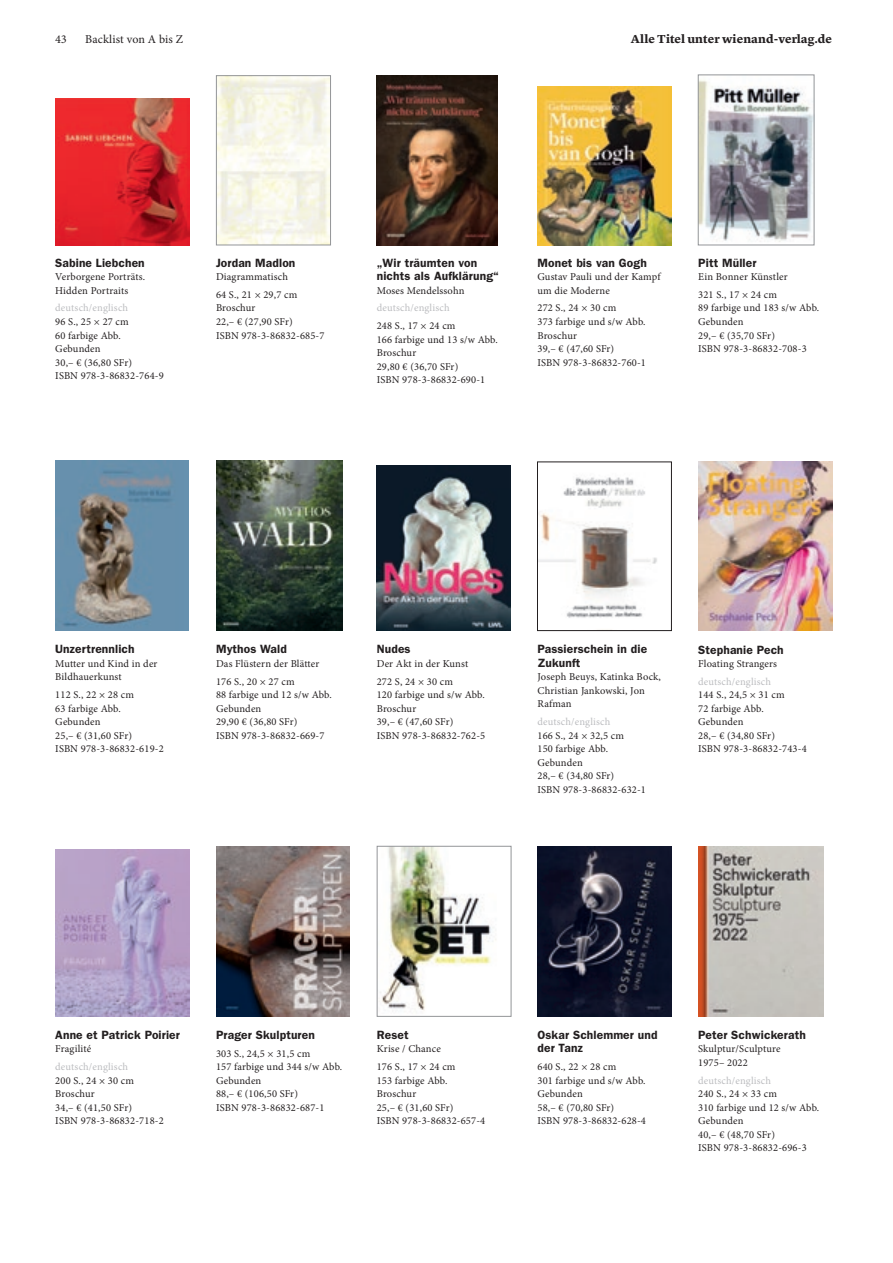
<style>
.page{position:relative;width:893px;height:1263px;background:#fff}
.page>*{position:absolute;margin:0;border:0;box-sizing:border-box;transform-origin:0 0}
.t1{font:600 12px/13.5px "ITC Franklin Gothic Std";letter-spacing:.01em;color:#231f20}
.t2{font:700 12px "Lyon Text";letter-spacing:.01em;color:#231f20}
.t3{font:12px "Minion Pro";letter-spacing:.005em;color:#231f20}
.t4{font:10.5px/13.5px "Minion Pro";letter-spacing:.015em;color:#231f20}
.t5{font:10.5px "Minion Pro";letter-spacing:.015em;color:#bcbdc0}
</style>
<div class="page">
<img style="left:55px;top:461px;width:133px;height:170px">
<img style="left:216px;top:847px;width:134px;height:170px">
<img style="left:216px;top:461px;width:126px;height:170px">
<img style="left:698px;top:461px;width:134px;height:170px">
<img style="left:379px;top:848px;width:117px;height:164px">
<div style="left:377px;top:846px;width:134px;height:171px;border:1px solid #939598"></div>
<img style="left:698px;top:847px;width:126px;height:170px">
<img style="left:55px;top:849px;width:134px;height:168px">
<img style="left:218px;top:77px;width:111px;height:166px">
<div style="left:216px;top:75px;width:115px;height:170px;border:1px solid #939598"></div>
<img style="left:377px;top:75px;width:120px;height:170px">
<img style="left:700px;top:80px;width:112px;height:162px">
<div style="left:698px;top:75px;width:116px;height:170px;border:1px solid #939598"></div>
<img style="left:55px;top:98px;width:134px;height:147px">
<img style="left:537px;top:86px;width:134px;height:159px">
<img style="left:539px;top:477px;width:118px;height:141px">
<div style="left:537px;top:461px;width:135px;height:170px;border:1px solid #231f20"></div>
<img style="left:377px;top:465px;width:134px;height:166px">
<img style="left:537px;top:847px;width:134px;height:170px">
<p class="t3" style="left:55px;top:31px;width:13px">43</p>
<p class="t3" style="left:85px;top:31px;width:99px">Backlist von A bis Z</p>
<p class="t2" style="left:631px;top:30px;width:203px">Alle Titel unter wienand-verlag.de</p>
<p class="t1" style="left:55px;top:256px;width:91px">Sabine Liebchen</p>
<p class="t4" style="left:55px;top:270px;width:91px">Verborgene Porträts.<br>Hidden Portraits</p>
<p class="t5" style="left:55px;top:301px;width:74px">deutsch/englisch</p>
<p class="t4" style="left:55px;top:315px;width:110px">96 S., 25 × 27 cm<br>60 farbige Abb.<br>Gebunden<br>30,– € (36,80 SFr)<br>ISBN 978-3-86832-764-9</p>
<p class="t1" style="left:216px;top:256px;width:81px">Jordan Madlon</p>
<p class="t4" style="left:216px;top:268px;width:83px;line-height:17.7px">Diagrammatisch<br>64 S., 21 × 29,7 cm</p>
<p class="t4" style="left:216px;top:301px;width:110px">Broschur<br>22,– € (27,90 SFr)<br>ISBN 978-3-86832-685-7</p>
<p class="t1" style="left:377px;top:256px;width:124px">„Wir träumten von nichts als Aufklärung“</p>
<p class="t4" style="left:377px;top:284px;width:89px">Moses Mendelssohn</p>
<p class="t5" style="left:377px;top:301px;width:74px">deutsch/englisch</p>
<p class="t4" style="left:377px;top:319px;width:123px">248 S., 17 × 24 cm<br>166 farbige und 13 s/w Abb.<br>Broschur<br>29,80 € (36,70 SFr)<br>ISBN 978-3-86832-690-1</p>
<p class="t1" style="left:537px;top:256px;width:111px">Monet bis van Gogh</p>
<p class="t4" style="left:537px;top:270px;width:124px">Gustav Pauli und der Kampf um die Moderne</p>
<p class="t4" style="left:537px;top:301px;width:110px">272 S., 24 × 30 cm<br>373 farbige und s/w Abb.<br>Broschur<br>39,– € (47,60 SFr)<br>ISBN 978-3-86832-760-1</p>
<p class="t1" style="left:698px;top:256px;width:60px">Pitt Müller</p>
<p class="t4" style="left:698px;top:268px;width:91px;line-height:17.7px">Ein Bonner Künstler<br>321 S., 17 × 24 cm</p>
<p class="t4" style="left:698px;top:301px;width:123px">89 farbige und 183 s/w Abb.<br>Gebunden<br>29,– € (35,70 SFr)<br>ISBN 978-3-86832-708-3</p>
<p class="t1" style="left:55px;top:642px;width:81px">Unzertrennlich</p>
<p class="t4" style="left:55px;top:657px;width:104px">Mutter und Kind in der<br>Bildhauerkunst</p>
<p class="t4" style="left:55px;top:688px;width:110px">112 S., 22 × 28 cm<br>63 farbige Abb.<br>Gebunden<br>25,– € (31,60 SFr)<br>ISBN 978-3-86832-619-2</p>
<p class="t1" style="left:216px;top:642px;width:72px">Mythos Wald</p>
<p class="t4" style="left:216px;top:655px;width:105px;line-height:17.7px">Das Flüstern der Blätter<br>176 S., 20 × 27 cm</p>
<p class="t4" style="left:216px;top:688px;width:117px">88 farbige und 12 s/w Abb.<br>Gebunden<br>29,90 € (36,80 SFr)<br>ISBN 978-3-86832-669-7</p>
<p class="t1" style="left:377px;top:642px;width:35px">Nudes</p>
<p class="t4" style="left:377px;top:655px;width:93px;line-height:17.7px">Der Akt in der Kunst<br>272 S, 24 × 30 cm</p>
<p class="t4" style="left:377px;top:688px;width:110px">120 farbige und s/w Abb.<br>Broschur<br>39,– € (47,60 SFr)<br>ISBN 978-3-86832-762-5</p>
<p class="t1" style="left:537px;top:642px;width:111px">Passierschein in die<br>Zukunft</p>
<p class="t4" style="left:537px;top:670px;width:125px">Joseph Beuys, Katinka Bock,<br>Christian Jankowski, Jon<br>Rafman</p>
<p class="t5" style="left:537px;top:715px;width:74px">deutsch/englisch</p>
<p class="t4" style="left:537px;top:728px;width:110px">166 S., 24 × 32,5 cm<br>150 farbige Abb.<br>Gebunden<br>28,– € (34,80 SFr)<br>ISBN 978-3-86832-632-1</p>
<p class="t1" style="left:698px;top:643px;width:87px">Stephanie Pech</p>
<p class="t4" style="left:698px;top:657px;width:80px">Floating Strangers</p>
<p class="t5" style="left:698px;top:674px;width:74px">deutsch/englisch</p>
<p class="t4" style="left:698px;top:688px;width:110px">144 S., 24,5 × 31 cm<br>72 farbige Abb.<br>Gebunden<br>28,– € (34,80 SFr)<br>ISBN 978-3-86832-743-4</p>
<p class="t1" style="left:55px;top:1028px;width:126px">Anne et Patrick Poirier</p>
<p class="t4" style="left:55px;top:1042px;width:37px">Fragilité</p>
<p class="t5" style="left:55px;top:1060px;width:74px">deutsch/englisch</p>
<p class="t4" style="left:55px;top:1074px;width:110px">200 S., 24 × 30 cm<br>Broschur<br>34,– € (41,50 SFr)<br>ISBN 978-3-86832-718-2</p>
<p class="t1" style="left:216px;top:1028px;width:100px">Prager Skulpturen</p>
<p class="t4" style="left:216px;top:1047px;width:128px">303 S., 24,5 × 31,5 cm<br>157 farbige und 344 s/w Abb.<br>Gebunden<br>88,– € (106,50 SFr)<br>ISBN 978-3-86832-687-1</p>
<p class="t1" style="left:377px;top:1028px;width:33px">Reset</p>
<p class="t4" style="left:377px;top:1040px;width:80px;line-height:17.7px">Krise / Chance<br>176 S., 17 × 24 cm</p>
<p class="t4" style="left:377px;top:1074px;width:110px">153 farbige Abb.<br>Broschur<br>25,– € (31,60 SFr)<br>ISBN 978-3-86832-657-4</p>
<p class="t1" style="left:537px;top:1028px;width:122px">Oskar Schlemmer und der Tanz</p>
<p class="t4" style="left:537px;top:1060px;width:110px">640 S., 22 × 28 cm<br>301 farbige und s/w Abb.<br>Gebunden<br>58,– € (70,80 SFr)<br>ISBN 978-3-86832-628-4</p>
<p class="t1" style="left:698px;top:1028px;width:109px">Peter Schwickerath</p>
<p class="t4" style="left:698px;top:1042px;width:84px">Skulptur/Sculpture<br>1975– 2022</p>
<p class="t5" style="left:698px;top:1073px;width:74px">deutsch/englisch</p>
<p class="t4" style="left:698px;top:1087px;width:123px">240 S., 24 × 33 cm<br>310 farbige und 12 s/w Abb.<br>Gebunden<br>40,– € (48,70 SFr)<br>ISBN 978-3-86832-696-3</p>
</div>
